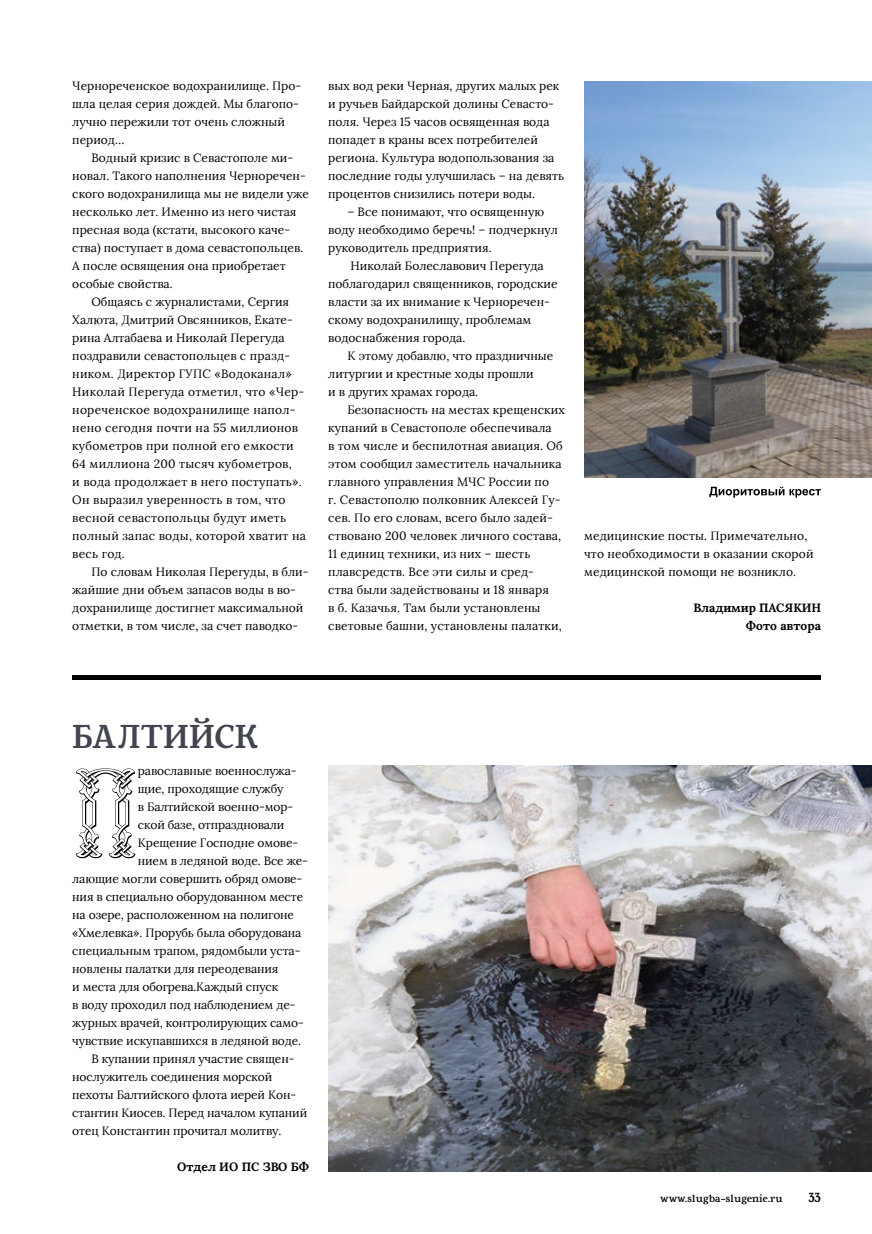
<style>
.page{position:relative;width:872px;height:1234px;background:#fff}
.page>*{position:absolute;margin:0;border:0;box-sizing:border-box;transform-origin:0 0}
.t1{font:89.25px "Vertograd Ucs";color:#000}
.t2{font:45px "Fowviel";color:#42454f}
.t3{font:18px "Fowviel";color:#000}
.t4{font:13.5px "Fowviel";color:#000}
.t5{font:12px/18px "Lora";color:#000}
.t6{font:12px "Lora";letter-spacing:.02em;color:#000}
.t7{font:700 12px/18px "Lora";color:#000;text-align:right}
</style>
<div class="page">
<img style="left:328px;top:765px;width:544px;height:405px">
<img style="left:584px;top:81px;width:288px;height:396px">
<hr style="left:72px;top:675px;width:749px;height:4px;background:#000">
<svg style="left:709px;top:486px;width:112px;height:11px"></svg>
<p class="t5" style="left:72px;top:77px;width:230px">Чернореченское водохранилище. Про&shy;шла целая серия дождей. Мы благопо&shy;лучно пережили тот очень сложный период…</p>
<p class="t5" style="left:91px;top:149px;width:203px">Водный кризис в Севастополе ми-</p>
<p class="t5" style="left:72px;top:167px;width:235px">новал. Такого наполнения Черноречен-</p>
<p class="t5" style="left:72px;top:185px;width:238px">ского водохранилища мы не видели уже</p>
<p class="t5" style="left:72px;top:203px;width:226px">несколько лет. Именно из него чистая</p>
<p class="t5" style="left:72px;top:221px;width:219px">пресная вода (кстати, высокого каче-</p>
<p class="t5" style="left:72px;top:239px;width:232px">ства) поступает в дома севастопольцев.</p>
<p class="t5" style="left:72px;top:257px;width:215px">А после освящения она приобретает</p>
<p class="t5" style="left:72px;top:275px;width:102px">особые свойства.</p>
<p class="t5" style="left:91px;top:293px;width:199px">Общаясь с журналистами, Сергия</p>
<p class="t5" style="left:72px;top:311px;width:222px">Халюта, Дмитрий Овсянников, Екате-</p>
<p class="t5" style="left:72px;top:329px;width:214px">рина Алтабаева и Николай Перегуда</p>
<p class="t5" style="left:72px;top:347px;width:219px">поздравили севастопольцев с празд-</p>
<p class="t6" style="left:72px;top:366px;width:221px">ником. Директор ГУПС «Водоканал»</p>
<p class="t6" style="left:72px;top:384px;width:234px">Николай Перегуда отметил, что «Чер-</p>
<p class="t6" style="left:72px;top:402px;width:225px">нореченское водохранилище напол-</p>
<p class="t6" style="left:72px;top:420px;width:227px">нено сегодня почти на 55 миллионов</p>
<p class="t6" style="left:72px;top:438px;width:223px">кубометров при полной его емкости</p>
<p class="t6" style="left:72px;top:456px;width:221px">64 миллиона 200 тысяч кубометров,</p>
<p class="t6" style="left:72px;top:474px;width:231px">и вода продолжает в него поступать».</p>
<p class="t6" style="left:72px;top:492px;width:214px">Он выразил уверенность в том, что</p>
<p class="t6" style="left:72px;top:510px;width:215px">весной севастопольцы будут иметь</p>
<p class="t6" style="left:72px;top:528px;width:235px">полный запас воды, которой хватит на</p>
<p class="t5" style="left:72px;top:545px;width:54px">весь год.</p>
<p class="t5" style="left:91px;top:563px;width:219px">По словам Николая Перегуды, в бли-</p>
<p class="t5" style="left:72px;top:581px;width:225px">жайшие дни объем запасов воды в во-</p>
<p class="t5" style="left:72px;top:599px;width:233px">дохранилище достигнет максимальной</p>
<p class="t5" style="left:72px;top:617px;width:228px">отметки, в том числе, за счет паводко-</p>
<p class="t5" style="left:328px;top:77px;width:237px">вых вод реки Черная, других малых рек и ручьев Байдарской долины Севасто&shy;поля. Через 15 часов освященная вода попадет в краны всех потребителей региона. Культура водопользования за последние годы улучшилась – на девять процентов снизились потери воды.</p>
<p class="t5" style="left:328px;top:203px;width:231px;text-indent:19px">– Все понимают, что освященную воду необходимо беречь! – подчеркнул руководитель предприятия.</p>
<p class="t5" style="left:328px;top:257px;width:231px;text-indent:22px">Николай Болеславович Перегуда поблагодарил священников, городские власти за их внимание к Черноречен&shy;скому водохранилищу, проблемам водоснабжения города.</p>
<p class="t5" style="left:328px;top:347px;width:227px;text-indent:19px">К этому добавлю, что праздничные литургии и крестные ходы прошли<br>и в других храмах города.</p>
<p class="t5" style="left:328px;top:401px;width:238px;text-indent:19px">Безопасность на местах крещенских купаний в Севастополе обеспечивала<br>в том числе и беспилотная авиация. Об этом сообщил заместитель начальника главного управления МЧС России по<br>г. Севастополю полковник Алексей Гу&shy;сев. По его словам, всего было задей&shy;ствовано 200 человек личного состава, 11 единиц техники, из них – шесть плавсредств. Все эти силы и сред-<br>ства были задействованы и 18 января<br>в б. Казачья. Там были установлены световые башни, установлены палатки,</p>
<p class="t5" style="left:584px;top:527px;width:231px">медицинские посты. Примечательно, что необходимости в оказании скорой медицинской помощи не возникло.</p>
<p class="t7" style="left:693px;top:599px;width:129px">Владимир ПАСЯКИН<br>Фото автора</p>
<h2 class="t2" style="left:72px;top:716px;width:188px">БАЛТИЙСК</h2>
<h1 class="t1" style="left:72px;top:743px;width:68px">П</h1>
<p class="t5" style="left:138px;top:761px;width:160px">равославные военнослужа-</p>
<p class="t5" style="left:138px;top:779px;width:147px">щие, проходящие службу</p>
<p class="t5" style="left:138px;top:797px;width:157px">в Балтийской военно-мор-</p>
<p class="t5" style="left:138px;top:815px;width:148px">ской базе, отпраздновали</p>
<p class="t5" style="left:138px;top:833px;width:162px">Крещение Господне омове-</p>
<p class="t5" style="left:138px;top:851px;width:172px">нием в ледяной воде. Все же-</p>
<p class="t5" style="left:72px;top:869px;width:232px">лающие могли совершить обряд омове-</p>
<p class="t5" style="left:72px;top:887px;width:232px">ния в специально оборудованном месте</p>
<p class="t5" style="left:72px;top:905px;width:223px">на озере, расположенном на полигоне</p>
<p class="t5" style="left:72px;top:923px;width:230px">«Хмелевка». Прорубь была оборудована</p>
<p class="t5" style="left:72px;top:941px;width:230px">специальным трапом, рядомбыли уста-</p>
<p class="t5" style="left:72px;top:959px;width:208px">новлены палатки для переодевания</p>
<p class="t5" style="left:72px;top:977px;width:207px">и места для обогрева.Каждый спуск</p>
<p class="t5" style="left:72px;top:995px;width:225px">в воду проходил под наблюдением де-</p>
<p class="t5" style="left:72px;top:1013px;width:233px">журных врачей, контролирующих само-</p>
<p class="t5" style="left:72px;top:1031px;width:230px">чувствие искупавшихся в ледяной воде.</p>
<p class="t5" style="left:91px;top:1049px;width:205px">В купании принял участие священ-</p>
<p class="t5" style="left:72px;top:1067px;width:202px">нослужитель соединения морской</p>
<p class="t5" style="left:72px;top:1085px;width:225px">пехоты Балтийского флота иерей Кон-</p>
<p class="t5" style="left:72px;top:1103px;width:236px">стантин Киосев. Перед началом купаний</p>
<p class="t5" style="left:72px;top:1121px;width:211px">отец Константин прочитал молитву.</p>
<p class="t7" style="left:177px;top:1157px;width:134px">Отдел ИО ПС ЗВО БФ</p>
<p class="t4" style="left:660px;top:1191px;width:124px">www.slugba-slugenie.ru</p>
<h3 class="t3" style="left:808px;top:1188px;width:14px">33</h3>
</div>
